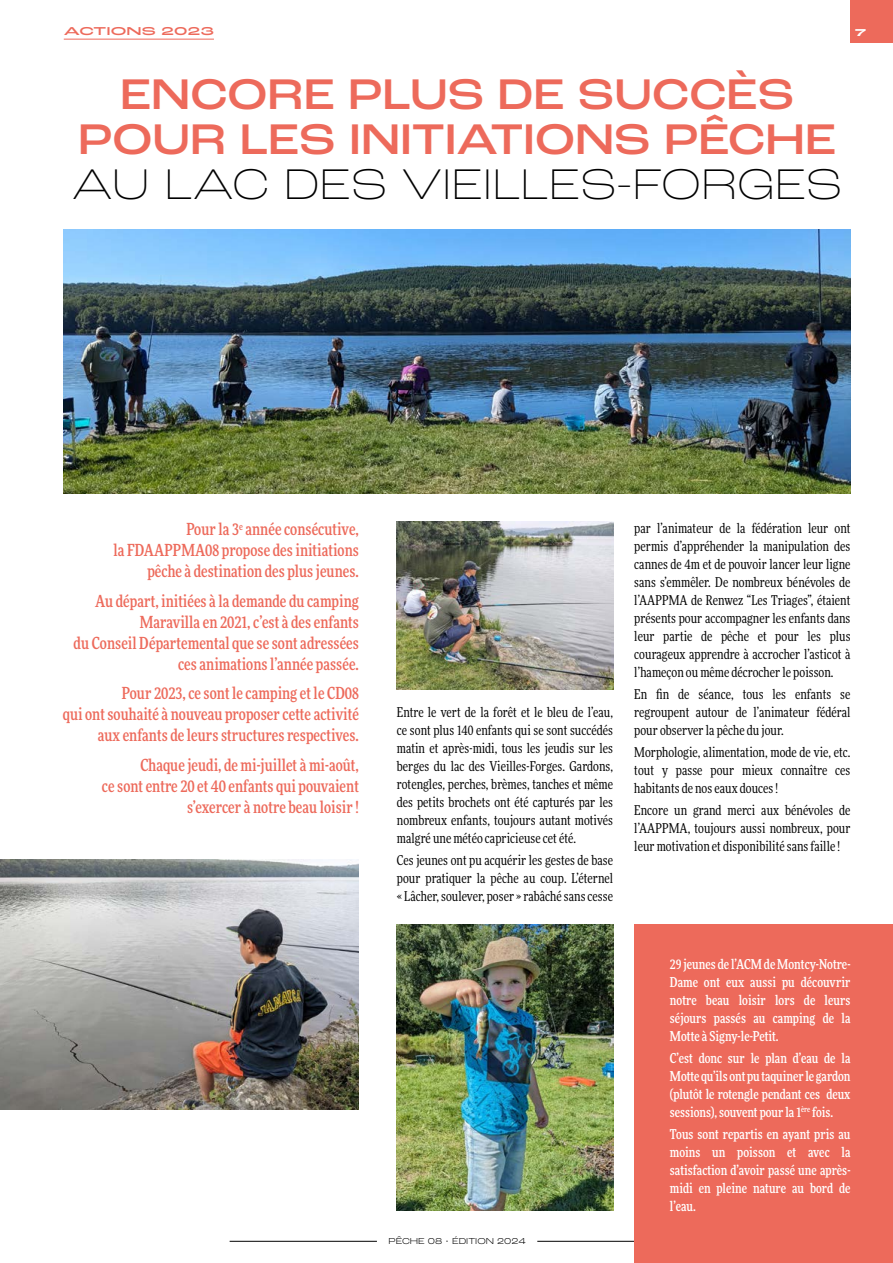
<style>
.page{position:relative;width:893px;height:1263px;background:#fff}
.page>*{position:absolute;margin:0;border:0;box-sizing:border-box;transform-origin:0 0}
.t1{font:500 expanded 45px/45px "Roc Grotesk";color:#ed6a5b;text-align:center;scale:.95 1}
.t2{font:200 expanded 45px "Roc Grotesk";color:#000;scale:.95 1}
.t3{font:500 condensed 16.5px/21px "More Pro";letter-spacing:.005em;color:#ed6a5b;text-align:right}
.t4{font:condensed 13.5px/18px "More Pro";letter-spacing:.005em;color:#000;text-align:justify}
.t5{font:500 condensed 13.5px/18px "More Pro";letter-spacing:.005em;color:#fff;text-align:justify}
.t6{font:500 12px "Roc Grotesk Extra Wide";letter-spacing:.005em;color:#ed6a5b}
.t7{font:700 10.5px "Roc Grotesk Extra Wide";color:#fff}
.t8{font:300 expanded 9px "Roc Grotesk";color:#000}
</style>
<div class="page">
<div style="left:850px;top:0;width:43px;height:43px;background:#ed6a5b"></div>
<hr style="left:64px;top:39px;width:150px;height:1px;background:#ed6a5b">
<hr style="left:230px;top:1241px;width:147px;height:1px;background:#000">
<hr style="left:537px;top:1241px;width:148px;height:1px;background:#000">
<div style="left:634px;top:925px;width:259px;height:338px;background:#ed6a5b"></div>
<img style="left:64px;top:229px;width:786px;height:265px">
<img style="left:397px;top:925px;width:216px;height:285px">
<img style="left:397px;top:522px;width:216px;height:167px">
<img style="left:0;top:860px;width:359px;height:249px">
<p class="t6" style="left:64px;top:23px;width:152px">ACTIONS 2023</p>
<p class="t7" style="left:855px;top:26px;width:13px">7</p>
<h1 class="t1" style="left:78px;top:72px;width:799px">ENCORE PLUS DE SUCCÈS<br>POUR LES INITIATIONS PÊCHE</h1>
<h1 class="t2" style="left:72px;top:156px;width:813px">AU LAC DES VIEILLES-FORGES</h1>
<p class="t3" style="left:113px;top:518px;width:247px">Pour la 3<sup>e</sup> année consécutive,<br>la FDAAPPMA08 propose des initiations pêche à destination des plus jeunes.</p>
<p class="t3" style="left:74px;top:589px;width:287px">Au départ, initiées à la demande du camping Maravilla en 2021, c’est à des enfants<br>du Conseil Départemental que se sont adressées ces animations l’année passée.</p>
<p class="t3" style="left:63px;top:682px;width:297px">Pour 2023, ce sont le camping et le CD08<br>qui ont souhaité à nouveau proposer cette activité aux enfants de leurs structures respectives.</p>
<p class="t3" style="left:102px;top:753px;width:258px">Chaque jeudi, de mi-juillet à mi-août,<br>ce sont entre 20 et 40 enfants qui pouvaient s’exercer à notre beau loisir!</p>
<p class="t4" style="left:397px;top:703px;width:218px">Entre le vert de la forêt et le bleu de l’eau, ce sont plus 140 enfants qui se sont succédés matin et après-midi, tous les jeudis sur les berges du lac des Vieilles-Forges. Gardons, rotengles, perches, brèmes, tanches et même des petits brochets ont été capturés par les nombreux enfants, toujours autant motivés malgré une météo capricieuse cet été.</p>
<p class="t4" style="left:397px;top:851px;width:218px">Ces jeunes ont pu acquérir les gestes de base pour pratiquer la pêche au coup. L’éternel « Lâcher, soulever, poser» rabâché sans cesse</p>
<p class="t4" style="left:634px;top:518px;width:218px">par l’animateur de la fédération leur ont permis d’appréhender la manipulation des cannes de 4m et de pouvoir lancer leur ligne sans s’emmêler. De nombreux bénévoles de l’AAPPMA de Renwez “Les Triages”, étaient présents pour accompagner les enfants dans leur partie de pêche et pour les plus courageux apprendre à accrocher l’asticot à l’hameçon ou même décrocher le poisson.</p>
<p class="t4" style="left:634px;top:685px;width:218px">En fin de séance, tous les enfants se regroupent autour de l’animateur fédéral pour observer la pêche du jour.</p>
<p class="t4" style="left:634px;top:743px;width:218px">Morphologie, alimentation, mode de vie, etc. tout y passe pour mieux connaître ces habitants de nos eaux douces!</p>
<p class="t4" style="left:634px;top:801px;width:218px">Encore un grand merci aux bénévoles de l’AAPPMA, toujours aussi nombreux, pour leur motivation et disponibilité sans faille!</p>
<p class="t8" style="left:388px;top:1236px;width:139px">PÊCHE 08 • ÉDITION 2024</p>
<p class="t5" style="left:670px;top:954px;width:182px">29 jeunes de l’ACM de Montcy-Notre-Dame ont eux aussi pu découvrir notre beau loisir lors de leurs séjours passés au camping de la Motte à Signy-le-Petit.</p>
<p class="t5" style="left:670px;top:1048px;width:182px">C’est donc sur le plan d’eau de la Motte qu’ils ont pu taquiner le gardon (plutôt le rotengle pendant ces deux sessions), souvent pour la 1<sup>ère</sup> fois.</p>
<p class="t5" style="left:670px;top:1125px;width:182px">Tous sont repartis en ayant pris au moins un poisson et avec la satisfaction d’avoir passé une après&shy;midi en pleine nature au bord de l’eau.</p>
</div>
